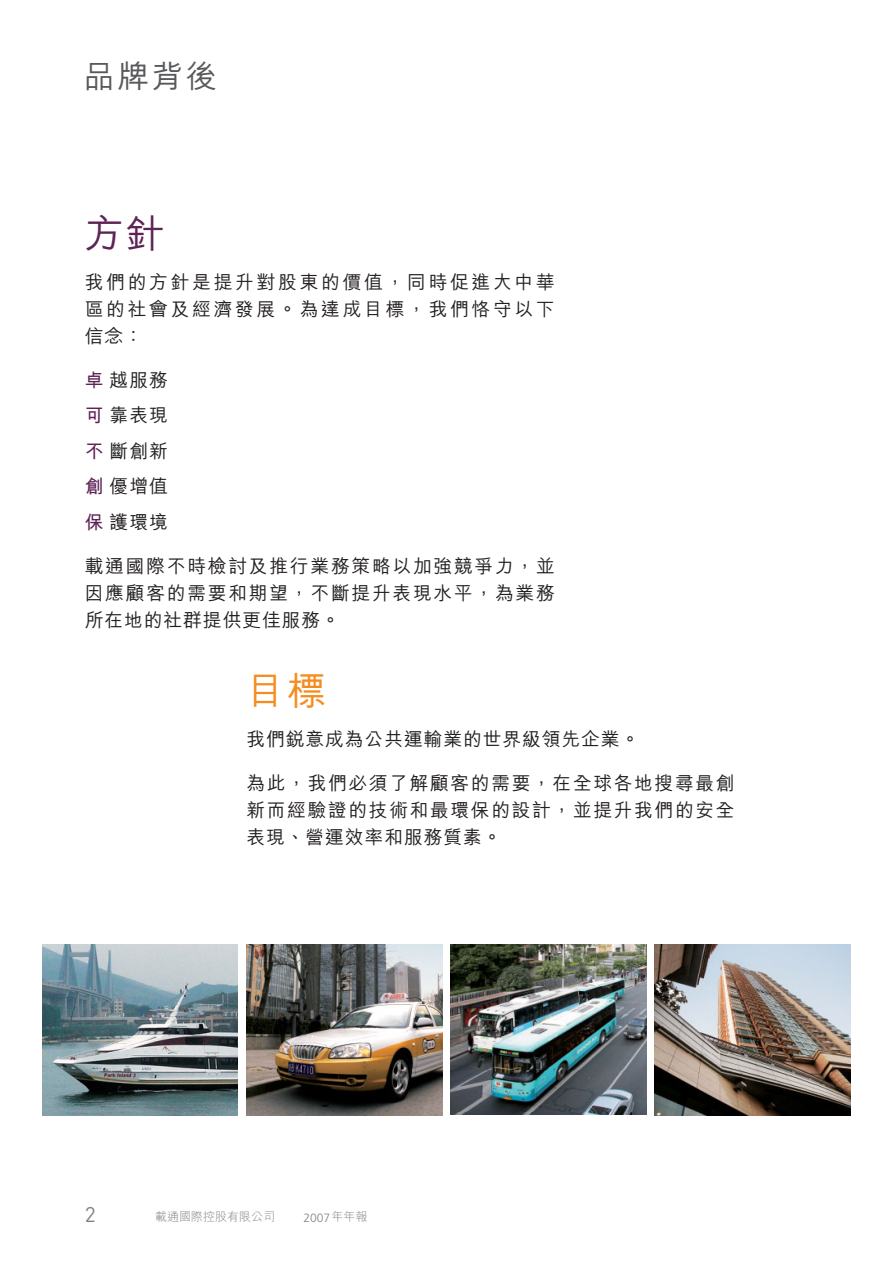
<style>
.page{position:relative;width:893px;height:1263px;background:#fff}
.page>*{position:absolute;margin:0;border:0;box-sizing:border-box;transform-origin:0 0}
.t1{font:39px "M Hei HK Medium B5 pc H";color:#5e2355}
.t2{font:39px "M Hei HK Medium B5 pc H";color:#f68b1e}
.t3{font:31.5px "M Hei HK Medium B5 pc H";color:#58595b}
.t4{font:21px "DIN";color:#808284}
.t5{font:18.75px/27px "M Hei HK Medium B5 pc H";letter-spacing:.09em;color:#231f20;text-align:justify}
.t6{font:18.75px "M Hei HK Medium B5 pc H";letter-spacing:.05em;color:#231f20}
.t7{font:12px "M Hei HK Light B5 pc H";color:#808284}
.t8{font:300 12px "Frutiger";color:#808284}
.s1{font-family:"M Hei HK Bold B5 pc H";color:#5e2355}
.s2{font-family:"M Hei HK Light B5 pc H";font-weight:400}
</style>
<div class="page">
<img style="left:450px;top:945px;width:196px;height:170px">
<img style="left:655px;top:945px;width:195px;height:170px">
<img style="left:42px;top:945px;width:196px;height:170px">
<img style="left:246px;top:945px;width:196px;height:170px">
<h2 class="t3" style="left:84px;top:64px;width:135px">品牌背後</h2>
<h1 class="t1" style="left:85px;top:219px;width:81px">方針</h1>
<p class="t5" style="left:85px;top:271px;width:471px">我們的方針是提升對股東的價值，同時促進大中華區的社會及經濟發展。為達成目標，我們恪守以下信念：</p>
<p class="t5" style="left:85px;top:365px;width:84px;line-height:35.5px"><span class="s1">卓</span>越服務<span class="s1">可</span>靠表現<span class="s1">不</span>斷創新<span class="s1">創</span>優增值<span class="s1">保</span>護環境</p>
<p class="t5" style="left:85px;top:555px;width:471px">載通國際不時檢討及推行業務策略以加強競爭力，並因應顧客的需要和期望，不斷提升表現水平，為業務所在地的社群提供更佳服務。</p>
<h1 class="t2" style="left:246px;top:676px;width:81px">目標</h1>
<p class="t6" style="left:246px;top:732px;width:394px">我們銳意成為公共運輸業的世界級領先企業。</p>
<p class="t5" style="left:246px;top:772px;width:489px">為此，我們必須了解顧客的需要，在全球各地搜尋最創新而經驗證的技術和最環保的設計，並提升我們的安全表現、營運效率和服務質素。</p>
<p class="t4" style="left:85px;top:1202px;width:12px">2</p>
<p class="t7" style="left:155px;top:1212px;width:121px">載通國際控股有限公司</p>
<p class="t8" style="left:303px;top:1213px;width:65px">2007<span class="s2">年年報</span></p>
</div>
